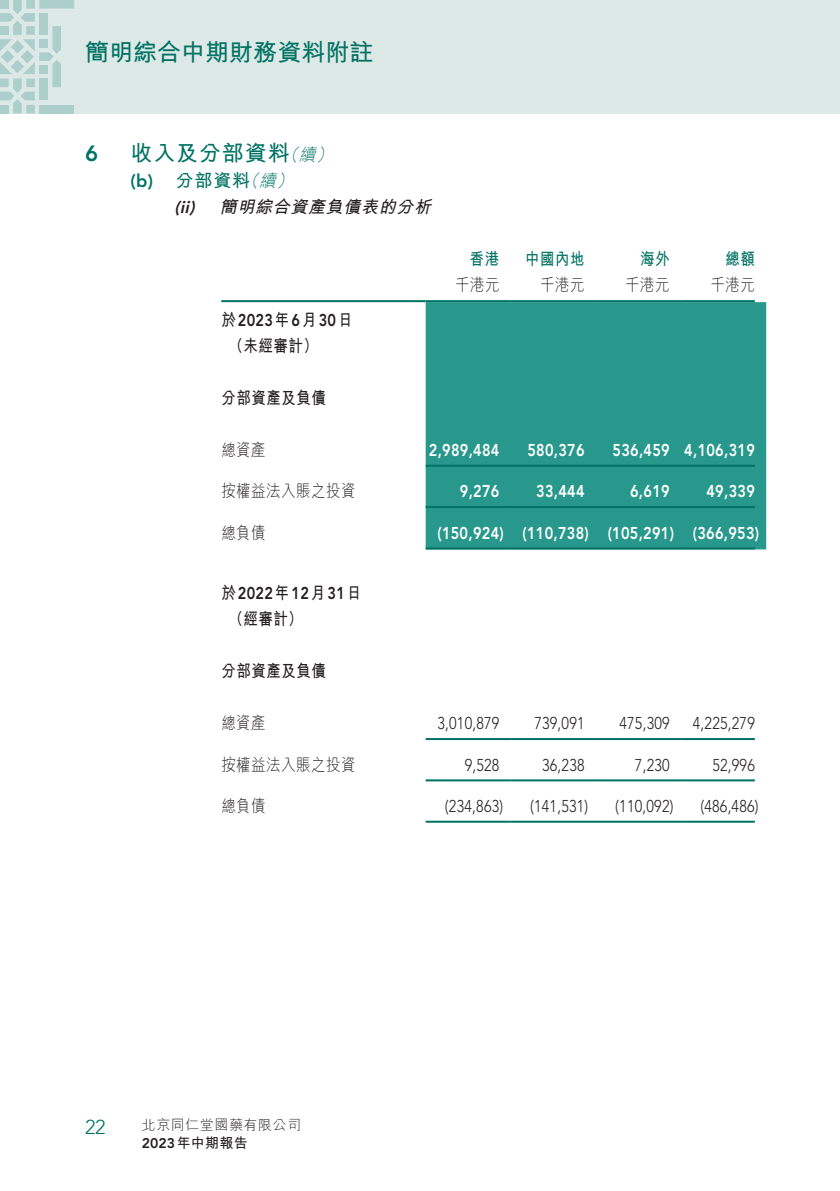
<style>
.page{position:relative;width:840px;height:1191px;background:#fff}
.page>*{position:absolute;margin:0;border:0;box-sizing:border-box;transform-origin:0 0}
.t1{font:700 24px "M Hei HK";color:#007264}
._01_H1{font:700 22px "M Hei HK";letter-spacing:.04em;color:#007264}
._01_H1-2{font:800 22px "Avenir LT Std";color:#007264}
.t2{font:300 20px "Avenir LT Std";color:#007264}
._02_H2{font:700 18px "M Hei HK";color:#007264}
._50_Table_txt{font:800 17px "Avenir LT Std";letter-spacing:.02em;color:#fff;scale:.85 1}
._50_Table_txt-2{font:300 17px "Avenir LT Std";letter-spacing:.015em;color:#231f20;scale:.85 1}
._50_Table_txt-3{font:300 17px "M Hei HK";letter-spacing:.035em;color:#231f20;scale:.85 1}
._50_Table_txt-4{font:700 17px "M Hei HK";letter-spacing:.04em;color:#231f20;scale:.85 1}
._50_Table_txt-5{font:800 17px "Avenir LT Std";letter-spacing:.02em;color:#231f20;scale:.85 1}
._03_H3{font:italic 700 17px "M Hei HK";color:#231f20}
._50_Table_txt-6{font:700 17px "M Hei HK";letter-spacing:.04em;color:#007264;scale:.85 1}
.t3{font:300 14px/18px "M Hei HK";letter-spacing:.035em;color:#231f20}
.s1{font-weight:300;font-style:italic;font-size:17px}
.s2{font-family:"Avenir LT Std";font-weight:800}
.s3{font-family:"M Hei HK";font-weight:700}
.s4{font-weight:700}
</style>
<div class="page">
<div style="left:0;top:0;width:839px;height:113px;background:#dde9e7"></div>
<div style="left:39px;top:105px;width:35px;height:8px;background:#accfcb"></div>
<div style="left:39px;top:0;width:35px;height:9px;background:#accfcb"></div>
<div style="left:425px;top:302px;width:340px;height:247px;background:#27988b"></div>
<hr style="left:221px;top:300px;width:204px;height:2px;background:#007264">
<hr style="left:425px;top:300px;width:85px;height:2px;background:#007264">
<hr style="left:510px;top:300px;width:85px;height:2px;background:#007264">
<hr style="left:595px;top:300px;width:85px;height:2px;background:#007264">
<hr style="left:680px;top:300px;width:74px;height:2px;background:#007264">
<hr style="left:425px;top:465px;width:85px;height:2px;background:#007264">
<hr style="left:510px;top:465px;width:85px;height:2px;background:#007264">
<hr style="left:595px;top:465px;width:85px;height:2px;background:#007264">
<hr style="left:680px;top:465px;width:74px;height:2px;background:#007264">
<hr style="left:425px;top:506px;width:85px;height:2px;background:#007264">
<hr style="left:510px;top:506px;width:85px;height:2px;background:#007264">
<hr style="left:595px;top:506px;width:85px;height:2px;background:#007264">
<hr style="left:680px;top:506px;width:74px;height:2px;background:#007264">
<hr style="left:425px;top:547px;width:85px;height:2px;background:#007264">
<hr style="left:510px;top:547px;width:85px;height:2px;background:#007264">
<hr style="left:595px;top:547px;width:85px;height:2px;background:#007264">
<hr style="left:680px;top:547px;width:74px;height:2px;background:#007264">
<hr style="left:425px;top:738px;width:85px;height:2px;background:#007264">
<hr style="left:510px;top:738px;width:85px;height:2px;background:#007264">
<hr style="left:595px;top:738px;width:85px;height:2px;background:#007264">
<hr style="left:680px;top:738px;width:74px;height:2px;background:#007264">
<hr style="left:425px;top:779px;width:85px;height:2px;background:#007264">
<hr style="left:510px;top:779px;width:85px;height:2px;background:#007264">
<hr style="left:595px;top:779px;width:85px;height:2px;background:#007264">
<hr style="left:680px;top:779px;width:74px;height:2px;background:#007264">
<hr style="left:425px;top:820px;width:85px;height:2px;background:#007264">
<hr style="left:510px;top:820px;width:85px;height:2px;background:#007264">
<hr style="left:595px;top:820px;width:85px;height:2px;background:#007264">
<hr style="left:680px;top:820px;width:74px;height:2px;background:#007264">
<svg style="left:0;top:0;width:61px;height:113px"></svg>
<h1 class="t1" style="left:85px;top:35px;width:289px">簡明綜合中期財務資料附註</h1>
<p class="_01_H1-2" style="left:85px;top:141px;width:15px">6</p>
<p class="_01_H1" style="left:130px;top:137px;width:207px">收入及分部資料<span class="s1">（續）</span></p>
<p class="_02_H2" style="left:130px;top:168px;width:168px"><span class="s2">(b)</span> 分部資料<span class="s1">（續）</span></p>
<p class="_03_H3" style="left:174px;top:195px;width:263px"><span class="s2">(ii)</span> 簡明綜合資產負債表的分析</p>
<p class="_50_Table_txt-6" style="left:469px;top:247px;width:36px">香港</p>
<p class="_50_Table_txt-6" style="left:524px;top:247px;width:71px">中國內地</p>
<p class="_50_Table_txt-6" style="left:640px;top:247px;width:36px">海外</p>
<p class="_50_Table_txt-6" style="left:725px;top:247px;width:36px">總額</p>
<p class="_50_Table_txt-3" style="left:454px;top:276px;width:54px">千港元</p>
<p class="_50_Table_txt-3" style="left:540px;top:276px;width:54px">千港元</p>
<p class="_50_Table_txt-3" style="left:625px;top:276px;width:54px">千港元</p>
<p class="_50_Table_txt-3" style="left:710px;top:276px;width:54px">千港元</p>
<p class="_50_Table_txt-5" style="left:221px;top:310px;width:156px"><span class="s3">於</span>2023<span class="s3">年</span>6<span class="s3">月</span>30<span class="s3">日</span></p>
<p class="_50_Table_txt-4" style="left:229px;top:333px;width:106px">（未經審計）</p>
<p class="_50_Table_txt-4" style="left:221px;top:385px;width:124px">分部資產及負債</p>
<p class="_50_Table_txt-3" style="left:221px;top:441px;width:54px">總資產</p>
<p class="_50_Table_txt" style="left:428px;top:440px;width:84px">2,989,484</p>
<p class="_50_Table_txt" style="left:527px;top:440px;width:69px">580,376</p>
<p class="_50_Table_txt" style="left:612px;top:440px;width:69px">536,459</p>
<p class="_50_Table_txt" style="left:684px;top:440px;width:84px">4,106,319</p>
<p class="_50_Table_txt-3" style="left:221px;top:482px;width:159px">按權益法入賬之投資</p>
<p class="_50_Table_txt" style="left:459px;top:481px;width:48px">9,276</p>
<p class="_50_Table_txt" style="left:536px;top:481px;width:58px">33,444</p>
<p class="_50_Table_txt" style="left:629px;top:481px;width:48px">6,619</p>
<p class="_50_Table_txt" style="left:706px;top:481px;width:58px">49,339</p>
<p class="_50_Table_txt-3" style="left:221px;top:524px;width:54px">總負債</p>
<p class="_50_Table_txt" style="left:437px;top:523px;width:79px">(150,924)</p>
<p class="_50_Table_txt" style="left:522px;top:523px;width:79px">(110,738)</p>
<p class="_50_Table_txt" style="left:607px;top:523px;width:79px">(105,291)</p>
<p class="_50_Table_txt" style="left:692px;top:523px;width:79px">(366,953)</p>
<p class="_50_Table_txt-5" style="left:221px;top:583px;width:166px"><span class="s3">於</span>2022<span class="s3">年</span>12<span class="s3">月</span>31<span class="s3">日</span></p>
<p class="_50_Table_txt-4" style="left:229px;top:606px;width:88px">（經審計）</p>
<p class="_50_Table_txt-4" style="left:221px;top:658px;width:124px">分部資產及負債</p>
<p class="_50_Table_txt-3" style="left:221px;top:714px;width:54px">總資產</p>
<p class="_50_Table_txt-2" style="left:437px;top:713px;width:74px">3,010,879</p>
<p class="_50_Table_txt-2" style="left:534px;top:713px;width:61px">739,091</p>
<p class="_50_Table_txt-2" style="left:619px;top:713px;width:61px">475,309</p>
<p class="_50_Table_txt-2" style="left:692px;top:713px;width:74px">4,225,279</p>
<p class="_50_Table_txt-3" style="left:221px;top:755px;width:159px">按權益法入賬之投資</p>
<p class="_50_Table_txt-2" style="left:464px;top:755px;width:42px">9,528</p>
<p class="_50_Table_txt-2" style="left:541px;top:755px;width:51px">36,238</p>
<p class="_50_Table_txt-2" style="left:634px;top:755px;width:42px">7,230</p>
<p class="_50_Table_txt-2" style="left:712px;top:755px;width:51px">52,996</p>
<p class="_50_Table_txt-3" style="left:221px;top:797px;width:54px">總負債</p>
<p class="_50_Table_txt-2" style="left:444px;top:796px;width:70px">(234,863)</p>
<p class="_50_Table_txt-2" style="left:530px;top:796px;width:70px">(141,531)</p>
<p class="_50_Table_txt-2" style="left:615px;top:796px;width:70px">(110,092)</p>
<p class="_50_Table_txt-2" style="left:700px;top:796px;width:70px">(486,486)</p>
<p class="t2" style="left:85px;top:1115px;width:22px">22</p>
<p class="t3" style="left:142px;top:1115px;width:161px">北京同仁堂國藥有限公司<br><span class="s2">2023</span><span class="s4">年中期報告</span></p>
</div>
